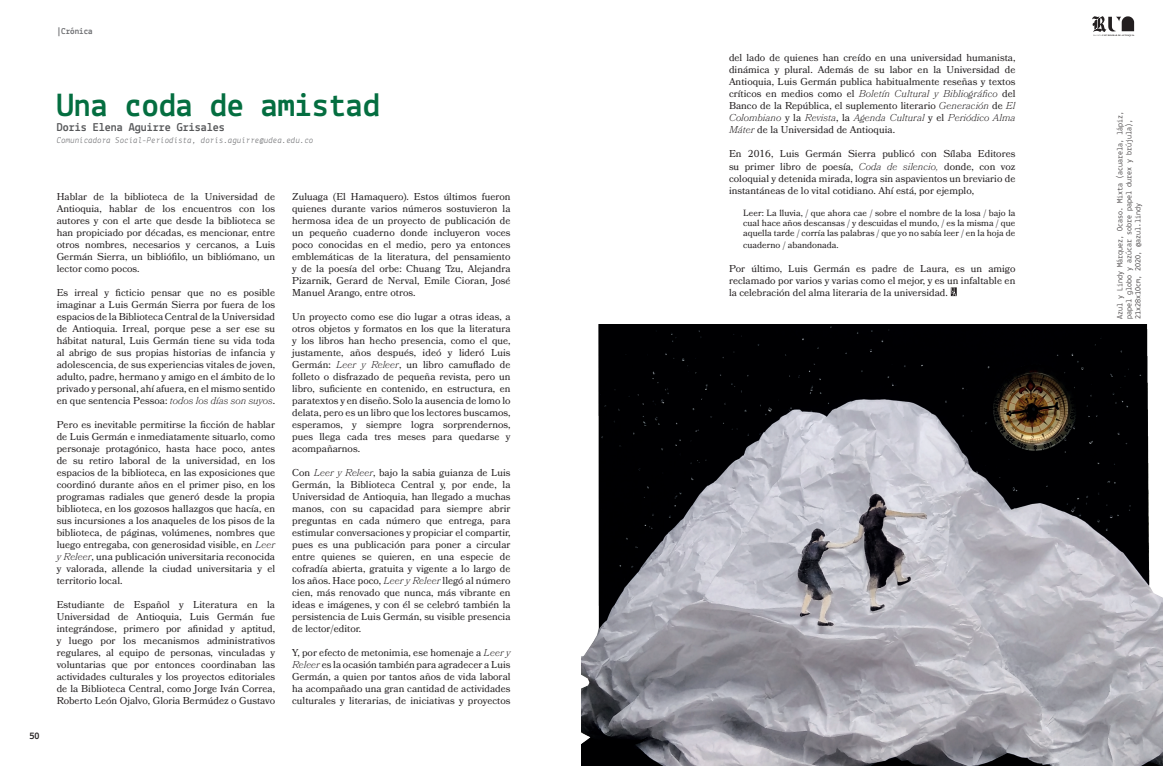
<style>
.page{position:relative;width:1163px;height:766px;background:#fff}
.page>*{position:absolute;margin:0;border:0;box-sizing:border-box;transform-origin:0 0}
.t1{font:700 34px "Lekton";color:#046e40}
.t2{font:700 12px "Lekton";color:#57585a}
.t3{font:10px/12px "Bookmania";color:#231f20;text-align:justify}
.t4{font:700 10px "Lekton";color:#231f20}
.t5{font:9px/10px "Bookmania";color:#231f20;text-align:justify}
.t6{font:italic 9px "Lekton";color:#6c6d70}
.t7{font:700 9px "Lekton";color:#6c6d70}
.t8{font:8px/9px "Lekton";color:#231f20}
.s1{font-weight:300;font-style:italic}
</style>
<div class="page">
<svg style="left:1092px;top:16px;width:42px;height:21px"></svg>
<img style="left:581px;top:324px;width:581px;height:441px">
<svg style="left:950px;top:287px;width:6px;height:9px"></svg>
<p class="t7" style="left:57px;top:25px;width:37px">|Crónica</p>
<h1 class="t1" style="left:57px;top:84px;width:324px">Una coda de amistad</h1>
<p class="t2" style="left:57px;top:119px;width:169px">Doris Elena Aguirre Grisales</p>
<p class="t6" style="left:57px;top:134px;width:258px">Comunicadora Social-Periodista, doris.aguirre@udea.edu.co</p>
<p class="t4" style="left:29px;top:729px;width:12px">50</p>
<p class="t3" style="left:57px;top:190px;width:220px">Hablar de la biblioteca de la Universidad de Antioquia, hablar de los encuentros con los autores y con el arte que desde la biblioteca se han propiciado por décadas, es mencionar, entre otros nombres, necesarios y cercanos, a Luis Germán Sierra, un bibliófilo, un bibliómano, un lector como pocos.</p>
<p class="t3" style="left:57px;top:286px;width:220px">Es irreal y ficticio pensar que no es posible imaginar a Luis Germán Sierra por fuera de los espacios de la Biblioteca Central de la Universidad de Antioquia. Irreal, porque pese a ser ese su hábitat natural, Luis Germán tiene su vida toda al abrigo de sus propias historias de infancia y adolescencia, de sus experiencias vitales de joven, adulto, padre, hermano y amigo en el ámbito de lo privado y personal, ahí afuera, en el mismo sentido en que sentencia Pessoa: <span class="s1">todos los días son suyos</span>.</p>
<p class="t3" style="left:57px;top:418px;width:220px">Pero es inevitable permitirse la ficción de hablar de Luis Germán e inmediatamente situarlo, como personaje protagónico, hasta hace poco, antes de su retiro laboral de la universidad, en los espacios de la biblioteca, en las exposiciones que coordinó durante años en el primer piso, en los programas radiales que generó desde la propia biblioteca, en los gozosos hallazgos que hacía, en sus incursiones a los anaqueles de los pisos de la biblioteca, de páginas, volúmenes, nombres que luego entregaba, con generosidad visible, en <span class="s1">Leer y Releer</span>, una publicación universitaria reconocida y valorada, allende la ciudad universitaria y el territorio local.</p>
<p class="t3" style="left:57px;top:598px;width:220px">Estudiante de Español y Literatura en la Universidad de Antioquia, Luis Germán fue integrándose, primero por afinidad y aptitud, y luego por los mecanismos administrativos regulares, al equipo de personas, vinculadas y voluntarias que por entonces coordinaban las actividades culturales y los proyectos editoriales de la Biblioteca Central, como Jorge Iván Correa, Roberto León Ojalvo, Gloria Bermúdez o Gustavo</p>
<p class="t3" style="left:292px;top:190px;width:220px">Zuluaga (El Hamaquero). Estos últimos fueron quienes durante varios números sostuvieron la hermosa idea de un proyecto de publicación de un pequeño cuaderno donde incluyeron voces poco conocidas en el medio, pero ya entonces emblemáticas de la literatura, del pensamiento y de la poesía del orbe: Chuang Tzu, Alejandra Pizarnik, Gerard de Nerval, Emile Cioran, José Manuel Arango, entre otros.</p>
<p class="t3" style="left:292px;top:310px;width:220px">Un proyecto como ese dio lugar a otras ideas, a otros objetos y formatos en los que la literatura y los libros han hecho presencia, como el que, justamente, años después, ideó y lideró Luis Germán: <span class="s1">Leer y Releer</span>, un libro camuflado de folleto o disfrazado de pequeña revista, pero un libro, suficiente en contenido, en estructura, en paratextos y en diseño. Solo la ausencia de lomo lo delata, pero es un libro que los lectores buscamos, esperamos, y siempre logra sorprendernos, pues llega cada tres meses para quedarse y acompañarnos.</p>
<p class="t3" style="left:292px;top:466px;width:220px">Con <span class="s1">Leer y Releer</span>, bajo la sabia guianza de Luis Germán, la Biblioteca Central y, por ende, la Universidad de Antioquia, han llegado a muchas manos, con su capacidad para siempre abrir preguntas en cada número que entrega, para estimular conversaciones y propiciar el compartir, pues es una publicación para poner a circular entre quienes se quieren, en una especie de cofradía abierta, gratuita y vigente a lo largo de los años. Hace poco, <span class="s1">Leer y Releer</span> llegó al número cien, más renovado que nunca, más vibrante en ideas e imágenes, y con él se celebró también la persistencia de Luis Germán, su visible presencia de lector/editor.</p>
<p class="t3" style="left:292px;top:646px;width:220px">Y, por efecto de metonimia, ese homenaje a <span class="s1">Leer y Releer</span> es la ocasión también para agradecer a Luis Germán, a quien por tantos años de vida laboral ha acompañado una gran cantidad de actividades culturales y literarias, de iniciativas y proyectos</p>
<p class="t3" style="left:729px;top:52px;width:288px">del lado de quienes han creído en una universidad humanista, dinámica y plural. Además de su labor en la Universidad de Antioquia, Luis Germán publica habitualmente reseñas y textos críticos en medios como el <span class="s1">Boletín Cultural y Bibliográfico</span> del Banco de la República, el suplemento literario <span class="s1">Generación</span> de <span class="s1">El Colombiano</span> y la <span class="s1">Revista</span>, la <span class="s1">Agenda Cultural</span> y el <span class="s1">Periódico Alma Máter</span> de la Universidad de Antioquia.</p>
<p class="t3" style="left:729px;top:148px;width:288px">En 2016, Luis Germán Sierra publicó con Sílaba Editores su primer libro de poesía, <span class="s1">Coda de silencio,</span> donde, con voz coloquial y detenida mirada, logra sin aspavientos un breviario de instantáneas de lo vital cotidiano. Ahí está, por ejemplo,</p>
<p class="t5" style="left:743px;top:207px;width:274px">Leer: La lluvia, / que ahora cae / sobre el nombre de la losa / bajo la cual hace años descansas / y descuidas el mundo, / es la misma / que aquella tarde / corría las palabras / que yo no sabía leer / en la hoja de</p>
<p class="t5" style="left:743px;top:239px;width:97px">cuaderno / abandonada.</p>
<p class="t3" style="left:729px;top:262px;width:288px">Por último, Luis Germán es padre de Laura, es un amigo reclamado por varios y varias como el mejor, y es un infaltable en la celebración del alma literaria de la universidad.</p>
<p class="t8" style="left:1114px;top:319px;width:209px;rotate:-90deg">Azul y Lindy Márquez, Ocaso. Mixta (acuarela, lápiz, papel globo y azúcar sobre papel durex y brújula),<br>21x28x10cm, 2020, @azul.lindy</p>
</div>
